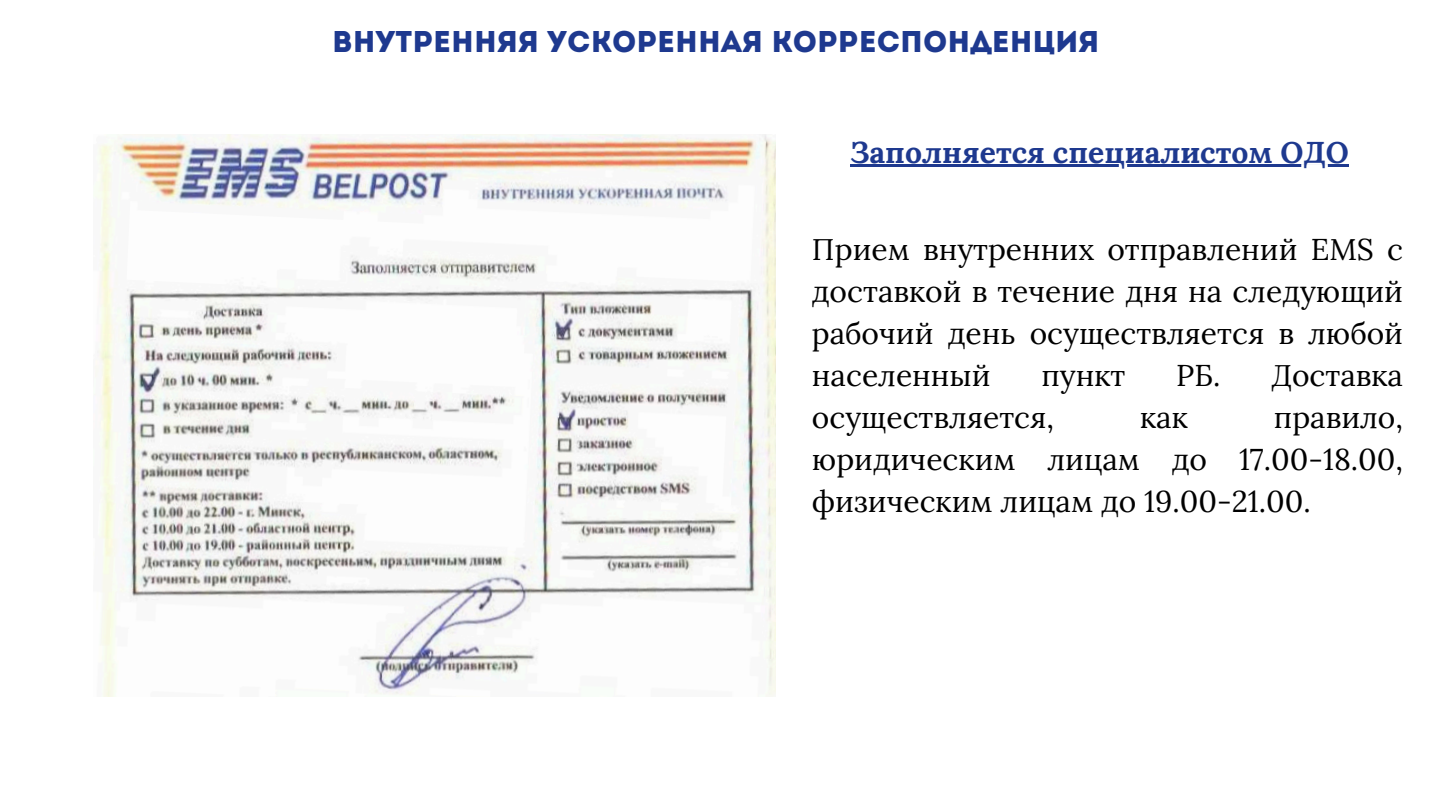
<style>
.page{position:relative;width:1440px;height:810px;background:#fff}
.page>*{position:absolute;margin:0;border:0;box-sizing:border-box;transform-origin:0 0}
.t1{font:30px/42px "Lora";color:#000;text-align:justify}
.t2{font:30px "Intro";color:#1e398f}
.t3{font:700 30px "Lora";color:#1e398f}
</style>
<div class="page">
<img style="left:94px;top:134px;width:682px;height:563px">
<hr style="left:850px;top:164px;width:499px;height:3px;background:#1e398f">
<p class="t2" style="left:332px;top:29px;width:769px">Внутренняя ускоренная корреспонденция</p>
<h1 class="t3" style="left:850px;top:133px;width:500px">Заполняется специалистом ОДО</h1>
<p class="t1" style="left:812px;top:228px;width:593px">Прием внутренних отправлений EMS с доставкой в течение дня на следующий рабочий день осуществляется в любой населенный</p>
<p class="t1" style="left:1042px;top:354px;width:85px">пункт</p>
<p class="t1" style="left:1176px;top:354px;width:228px">РБ. Доставка</p>
<p class="t1" style="left:812px;top:396px;width:244px">осуществляется,</p>
<p class="t1" style="left:1140px;top:396px;width:49px">как</p>
<p class="t1" style="left:812px;top:396px;width:593px;text-indent:462px">правило, юридическим лицам до 17.00-18.00, физическим лицам до 19.00-21.00.</p>
</div>
